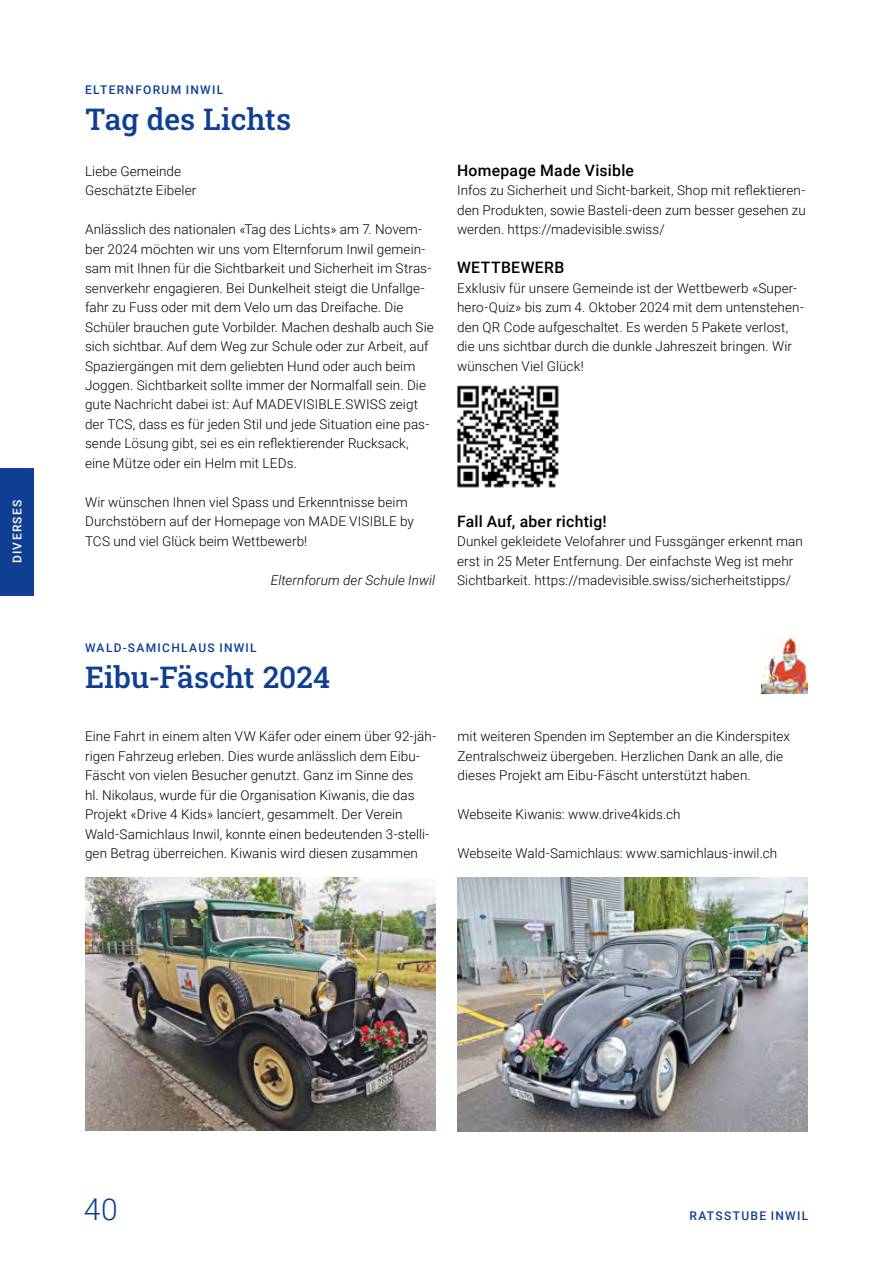
<style>
.page{position:relative;width:893px;height:1263px;background:#fff}
.page>*{position:absolute;margin:0;border:0;box-sizing:border-box;transform-origin:0 0}
.t1{font:500 30px "Roboto Slab";color:#0f3f93}
.t2{font:300 30px "Roboto";color:#0f3f93}
.t3{font:500 15.75px "Roboto";letter-spacing:.015em;color:#000}
.t4{font:300 13.5px/19.5px "Roboto";letter-spacing:.005em;color:#000}
.t5{font:italic 300 13.5px "Roboto";letter-spacing:.01em;color:#000}
.t6{font:500 12px "Roboto";letter-spacing:.105em;color:#0f3f93}
.t7{font:500 12px "Roboto";letter-spacing:.11em;color:#fff}
</style>
<div class="page">
<div style="left:0;top:468px;width:34px;height:127px;background:#0f3f93"></div>
<img style="left:457px;top:385px;width:102px;height:103px">
<img style="left:457px;top:877px;width:351px;height:254px">
<img style="left:85px;top:877px;width:351px;height:254px">
<img style="left:761px;top:637px;width:47px;height:57px">
<p class="t7" style="left:9px;top:563px;width:65px;rotate:-90deg">DIVERSES</p>
<p class="t6" style="left:85px;top:81px;width:139px">ELTERNFORUM INWIL</p>
<h1 class="t1" style="left:85px;top:99px;width:208px">Tag des Lichts</h1>
<p class="t4" style="left:85px;top:160px;width:113px">Liebe Gemeinde<br>Geschätzte Eibeler</p>
<p class="t4" style="left:85px;top:219px;width:350px">Anlässlich des nationalen «Tag des Lichts» am 7. Novem&shy;ber 2024 möchten wir uns vom Elternforum Inwil gemein&shy;sam mit Ihnen für die Sichtbarkeit und Sicherheit im Stras&shy;senverkehr engagieren. Bei Dunkelheit steigt die Unfallge&shy;fahr zu Fuss oder mit dem Velo um das Dreifache. Die Schüler brauchen gute Vorbilder. Machen deshalb auch Sie sich sichtbar. Auf dem Weg zur Schule oder zur Arbeit, auf Spaziergängen mit dem geliebten Hund oder auch beim Joggen. Sichtbarkeit sollte immer der Normalfall sein. Die gute Nachricht dabei ist: Auf MADEVISIBLE.SWISS zeigt der TCS, dass es für jeden Stil und jede Situation eine pas&shy;sende Lösung gibt, sei es ein reflektierender Rucksack, eine Mütze oder ein Helm mit LEDs.</p>
<p class="t4" style="left:85px;top:492px;width:330px">Wir wünschen Ihnen viel Spass und Erkenntnisse beim<br>Durchstöbern auf der Homepage von MADE VISIBLE by<br>TCS und viel Glück beim Wettbewerb!</p>
<p class="t5" style="left:271px;top:571px;width:166px">Elternforum der Schule Inwil</p>
<p class="t6" style="left:85px;top:640px;width:173px">WALD-SAMICHLAUS INWIL</p>
<h1 class="t1" style="left:85px;top:657px;width:247px">Eibu-Fäscht 2024</h1>
<p class="t3" style="left:457px;top:159px;width:178px">Homepage Made Visible</p>
<p class="t4" style="left:457px;top:180px;width:350px;text-align:justify">Infos zu Sicherheit und Sicht-barkeit, Shop mit reflektieren&shy;den Produkten, sowie Basteli-deen zum besser gesehen zu werden. https://madevisible.swiss/</p>
<p class="t3" style="left:457px;top:256px;width:109px">WETTBEWERB</p>
<p class="t4" style="left:457px;top:277px;width:348px">Exklusiv für unsere Gemeinde ist der Wettbewerb «Super&shy;hero-Quiz» bis zum 4. Oktober 2024 mit dem untenstehen&shy;den QR Code aufgeschaltet. Es werden 5 Pakete verlost, die uns sichtbar durch die dunkle Jahreszeit bringen. Wir wünschen Viel Glück!</p>
<p class="t3" style="left:457px;top:510px;width:151px">Fall Auf, aber richtig!</p>
<p class="t4" style="left:457px;top:531px;width:347px">Dunkel gekleidete Velofahrer und Fussgänger erkennt man erst in 25 Meter Entfernung. Der einfachste Weg ist mehr<br>Sichtbarkeit. https://madevisible.swiss/sicherheitstipps/</p>
<p class="t4" style="left:85px;top:726px;width:353px">Eine Fahrt in einem alten VW Käfer oder einem über 92-jäh&shy;rigen Fahrzeug erleben. Dies wurde anlässlich dem Eibu-Fäscht von vielen Besucher genutzt. Ganz im Sinne des<br>hl. Nikolaus, wurde für die Organisation Kiwanis, die das Projekt «Drive 4 Kids» lanciert, gesammelt. Der Verein Wald-Samichlaus Inwil, konnte einen bedeutenden 3-stelli&shy;gen Betrag überreichen. Kiwanis wird diesen zusammen</p>
<p class="t4" style="left:458px;top:726px;width:334px">mit weiteren Spenden im September an die Kinderspitex<br>Zentralschweiz übergeben. Herzlichen Dank an alle, die dieses Projekt am Eibu-Fäscht unterstützt haben.</p>
<p class="t4" style="left:458px;top:804px;width:225px">Webseite Kiwanis: www.drive4kids.ch</p>
<p class="t4" style="left:458px;top:843px;width:321px">Webseite Wald-Samichlaus: www.samichlaus-inwil.ch</p>
<h1 class="t2" style="left:84px;top:1189px;width:35px">40</h1>
<p class="t6" style="left:689px;top:1208px;width:120px">RATSSTUBE INWIL</p>
</div>
